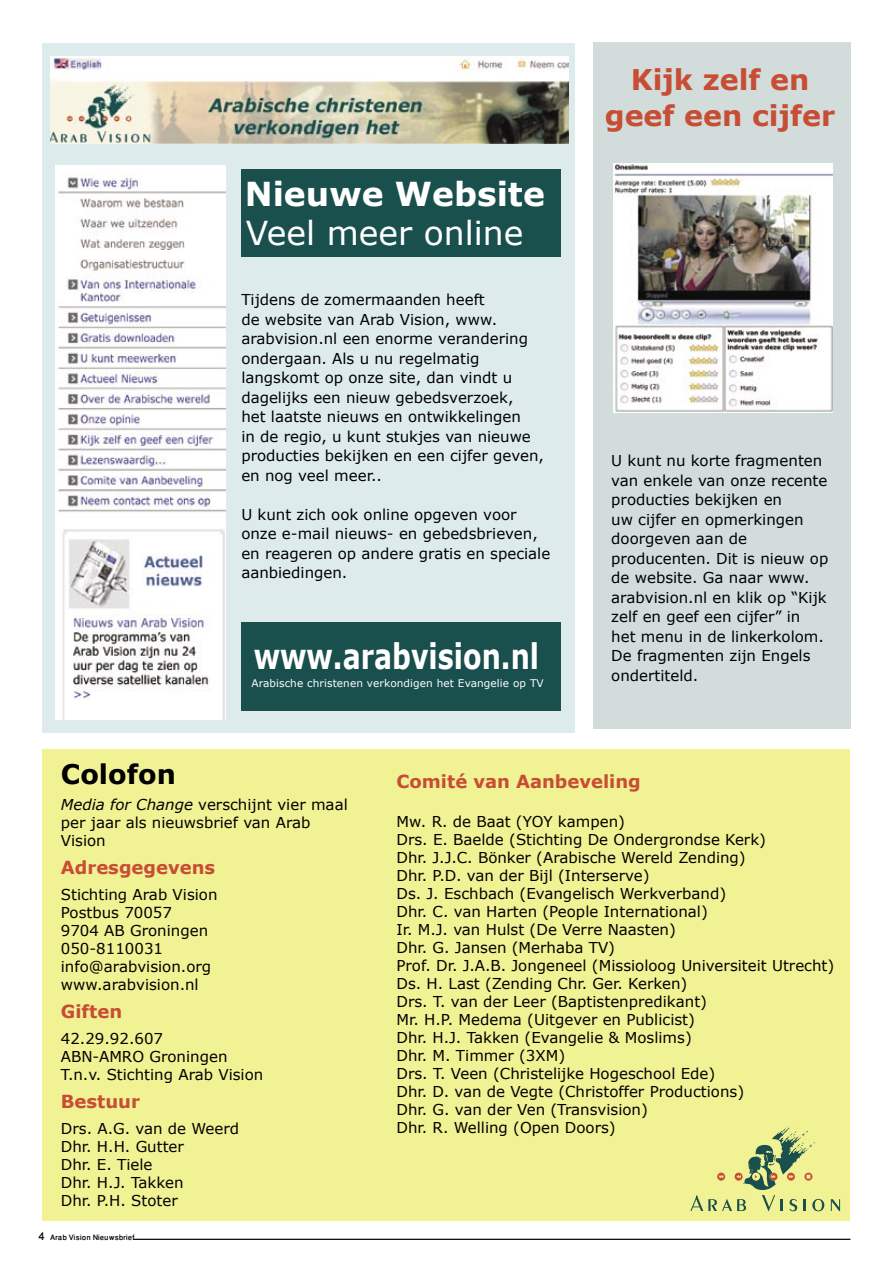
<style>
.page{position:relative;width:893px;height:1263px;background:#fff}
.page>*{position:absolute;margin:0;border:0;box-sizing:border-box;transform-origin:0 0}
.t1{font:700 35.1px "Verdana";color:#fff;scale:.77 1}
.t2{font:33px "Verdana";color:#fff}
.t3{font:700 33px "Verdana";color:#fff}
.t4{font:700 28.5px/36px "Verdana";color:#c74d34;text-align:center}
.t5{font:700 27px "Verdana";color:#000}
.t6{font:700 18px "Verdana";color:#c74d34}
.t7{font:15px/19.5px "Verdana";color:#000}
.t8{font:10.5px "Verdana";letter-spacing:.01em;color:#fff}
.t9{font:500 10.5px "Win Soft Pro";color:#000}
.s1{font-style:italic}
.s2{font-size:15px}
</style>
<div class="page">
<hr style="left:133px;top:1239px;width:717px;height:1px;background:#000">
<div style="left:43px;top:43px;width:532px;height:689px;background:#deebed"></div>
<img style="left:51px;top:56px;width:518px;height:87px">
<div style="left:55px;top:165px;width:171px;height:555px;background:#fff"></div>
<img style="left:58px;top:176px;width:168px;height:544px">
<div style="left:593px;top:43px;width:257px;height:686px;background:#d1dcdb"></div>
<div style="left:43px;top:749px;width:807px;height:471px;background:#f1f293"></div>
<img style="left:613px;top:164px;width:219px;height:248px">
<div style="left:241px;top:622px;width:320px;height:89px;background:#194f4d"></div>
<div style="left:241px;top:170px;width:320px;height:87px;background:#194f4d"></div>
<svg style="left:831px;top:1199px;width:9px;height:12px"></svg>
<svg style="left:690px;top:1127px;width:134px;height:84px"></svg>
<p class="t3" style="left:245px;top:173px;width:302px">Nieuwe Website</p>
<p class="t2" style="left:246px;top:212px;width:279px">Veel meer online</p>
<p class="t7" style="left:241px;top:289px;width:304px">Tijdens de zomermaanden heeft<br>de website van Arab Vision, www. arabvision.nl een enorme verandering ondergaan. Als u nu regelmatig langskomt op onze site, dan vindt u dagelijks een nieuw gebedsverzoek,<br>het laatste nieuws en ontwikkelingen<br>in de regio, u kunt stukjes van nieuwe producties bekijken en een cijfer geven, en nog veel meer..</p>
<p class="t7" style="left:241px;top:504px;width:310px">U kunt zich ook online opgeven voor onze e-mail nieuws- en gebedsbrieven, en reageren op andere gratis en speciale aanbiedingen.</p>
<p class="t1" style="left:254px;top:634px;width:372px">www.arabvision.nl</p>
<p class="t8" style="left:251px;top:676px;width:294px">Arabische christenen verkondigen het Evangelie op TV</p>
<p class="t4" style="left:605px;top:61px;width:232px">Kijk zelf en geef een cijfer</p>
<p class="t7" style="left:611px;top:450px;width:219px">U kunt nu korte fragmenten van enkele van onze recente producties bekijken en<br>uw cijfer en opmerkingen doorgeven aan de producenten. Dit is nieuw op de website. Ga naar www. arabvision.nl en klik op “Kijk zelf en geef een cijfer” in het menu in de linkerkolom.<br>De fragmenten zijn Engels ondertiteld.</p>
<p class="t5" style="left:61px;top:757px;width:117px">Colofon</p>
<p class="t7" style="left:61px;top:794px;width:288px;line-height:18px"><span class="s1">Media for Change</span> verschijnt vier maal per jaar als nieuwsbrief van Arab<br>Vision</p>
<p class="t6" style="left:61px;top:856px;width:156px">Adresgegevens</p>
<p class="t7" style="left:61px;top:884px;width:158px">Stichting Arab Vision</p>
<p class="t7" style="left:61px;top:902px;width:113px">Postbus 70057</p>
<p class="t7" style="left:61px;top:920px;width:149px">9704 AB Groningen</p>
<p class="t7" style="left:61px;top:938px;width:104px">050-8110031</p>
<p class="t7" style="left:61px;top:956px;width:152px">info@arabvision.org</p>
<p class="t7" style="left:61px;top:974px;width:139px">www.arabvision.nl</p>
<p class="t6" style="left:61px;top:1000px;width:63px">Giften</p>
<p class="t7" style="left:61px;top:1028px;width:104px">42.29.92.607</p>
<p class="t7" style="left:61px;top:1046px;width:168px">ABN-AMRO Groningen</p>
<p class="t7" style="left:61px;top:1064px;width:204px">T.n.v. Stichting Arab Vision</p>
<p class="t6" style="left:61px;top:1090px;width:81px">Bestuur</p>
<p class="t7" style="left:61px;top:1118px;width:180px">Drs. A.G. van de Weerd</p>
<p class="t7" style="left:61px;top:1136px;width:125px">Dhr. H.H. Gutter</p>
<p class="t7" style="left:61px;top:1154px;width:93px">Dhr. E. Tiele</p>
<p class="t7" style="left:61px;top:1172px;width:124px">Dhr. H.J. Takken</p>
<p class="t7" style="left:61px;top:1190px;width:118px">Dhr. P.H. Stoter</p>
<p class="t9" style="left:39px;top:1230px;width:97px"><span class="s2">4</span> Arab Vision Nieuwsbrief</p>
<p class="t6" style="left:396px;top:770px;width:246px">Comité van Aanbeveling</p>
<p class="t7" style="left:396px;top:812px;width:230px">Mw. R. de Baat (YOY kampen)</p>
<p class="t7" style="left:396px;top:830px;width:371px">Drs. E. Baelde (Stichting De Ondergrondse Kerk)</p>
<p class="t7" style="left:396px;top:848px;width:351px">Dhr. J.J.C. Bönker (Arabische Wereld Zending)</p>
<p class="t7" style="left:396px;top:866px;width:255px">Dhr. P.D. van der Bijl (Interserve)</p>
<p class="t7" style="left:396px;top:884px;width:331px">Ds. J. Eschbach (Evangelisch Werkverband)</p>
<p class="t7" style="left:396px;top:902px;width:313px">Dhr. C. van Harten (People International)</p>
<p class="t7" style="left:396px;top:920px;width:281px">Ir. M.J. van Hulst (De Verre Naasten)</p>
<p class="t7" style="left:396px;top:938px;width:220px">Dhr. G. Jansen (Merhaba TV)</p>
<p class="t7" style="left:396px;top:956px;width:439px">Prof. Dr. J.A.B. Jongeneel (Missioloog Universiteit Utrecht)</p>
<p class="t7" style="left:396px;top:974px;width:292px">Ds. H. Last (Zending Chr. Ger. Kerken)</p>
<p class="t7" style="left:396px;top:992px;width:312px">Drs. T. van der Leer (Baptistenpredikant)</p>
<p class="t7" style="left:396px;top:1010px;width:300px">Mr. H.P. Medema (Uitgever en Publicist)</p>
<p class="t7" style="left:396px;top:1028px;width:297px">Dhr. H.J. Takken (Evangelie &amp; Moslims)</p>
<p class="t7" style="left:396px;top:1046px;width:170px">Dhr. M. Timmer (3XM)</p>
<p class="t7" style="left:396px;top:1064px;width:320px">Drs. T. Veen (Christelijke Hogeschool Ede)</p>
<p class="t7" style="left:396px;top:1082px;width:349px">Dhr. D. van de Vegte (Christoffer Productions)</p>
<p class="t7" style="left:396px;top:1100px;width:253px">Dhr. G. van der Ven (Transvision)</p>
<p class="t7" style="left:396px;top:1118px;width:221px">Dhr. R. Welling (Open Doors)</p>
</div>
